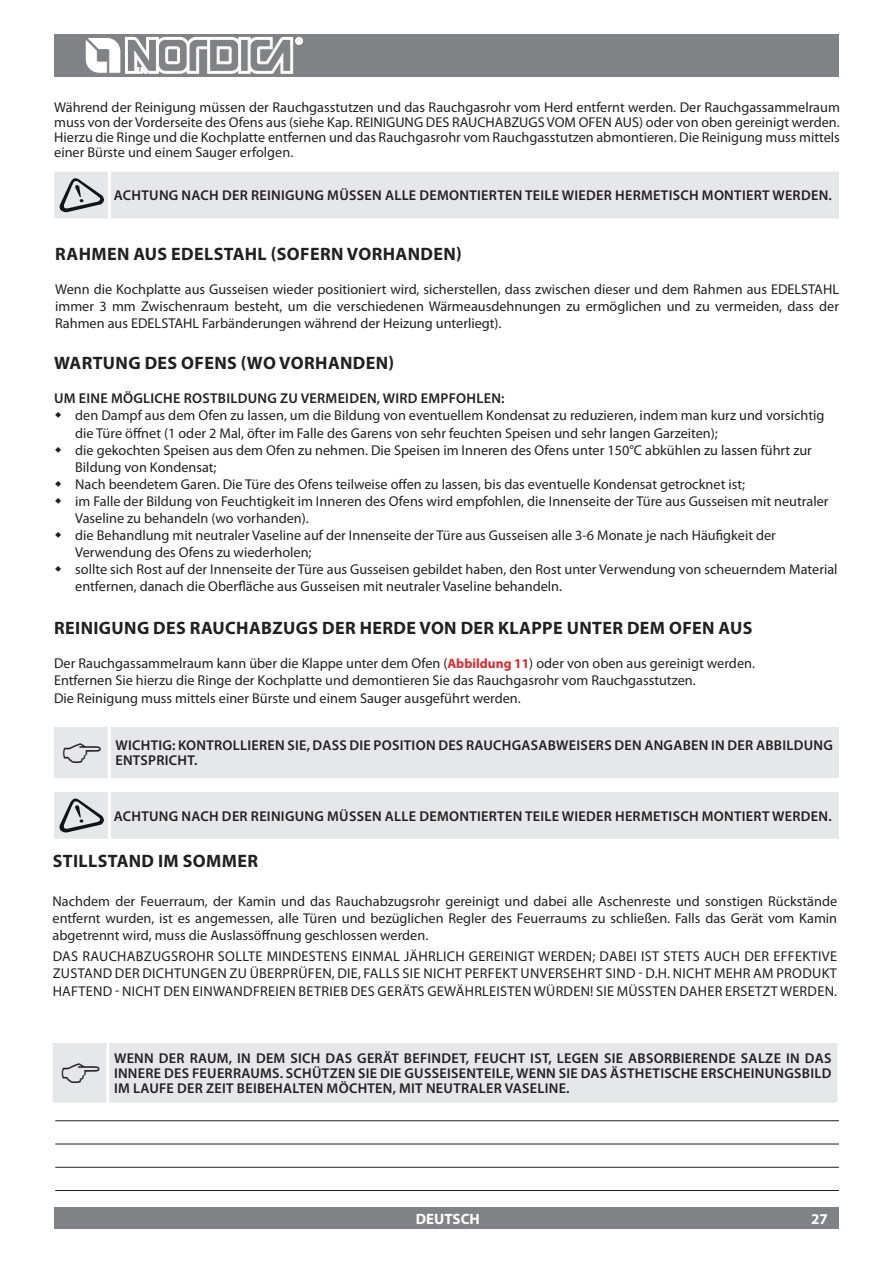
<style>
.page{position:relative;width:893px;height:1263px;background:#fff}
.page>*{position:absolute;margin:0;border:0;box-sizing:border-box;transform-origin:0 0}
.t1{font:700 18px "Myriad Pro";letter-spacing:.02em;color:#231f20}
.t2{font:700 15px "Myriad Pro";color:#fff}
.t3{font:14.25px/17.1px "Myriad Pro";color:#231f20;text-align:justify}
.t4{font:600 14.25px/15px "Myriad Pro";letter-spacing:.02em;color:#231f20;text-align:justify}
.s1{font-weight:700;font-size:13.5px;color:#de272a}
</style>
<div class="page">
<hr style="left:55px;top:1120px;width:784px;height:1px;background:#231f20">
<hr style="left:55px;top:1144px;width:784px;height:1px;background:#231f20">
<hr style="left:55px;top:1167px;width:784px;height:1px;background:#231f20">
<hr style="left:55px;top:1190px;width:784px;height:1px;background:#231f20">
<div style="left:54px;top:34px;width:785px;height:43px;background:#808285"></div>
<svg style="left:85px;top:37px;width:218px;height:37px"></svg>
<div style="left:54px;top:1208px;width:785px;height:21px;background:#808285"></div>
<div style="left:54px;top:172px;width:785px;height:46px;background:#e6e7e9"></div>
<div style="left:53px;top:1043px;width:784px;height:59px;background:#e6e7e9"></div>
<hr style="left:106px;top:1043px;width:3px;height:59px;background:#fff">
<div style="left:54px;top:792px;width:785px;height:47px;background:#e6e7e9"></div>
<svg style="left:62px;top:1063px;width:38px;height:20px"></svg>
<div style="left:54px;top:727px;width:785px;height:51px;background:#e6e7e9"></div>
<p class="t3" style="left:54px;top:99px;width:787px;line-height:15px">Während der Reinigung müssen der Rauchgasstutzen und das Rauchgasrohr vom Herd entfernt werden. Der Rauchgassammelraum muss von der Vorderseite des Ofens aus (siehe Kap. REINIGUNG DES RAUCHABZUGS VOM OFEN AUS) oder von oben gereinigt werden.<br>Hierzu die Ringe und die Kochplatte entfernen und das Rauchgasrohr vom Rauchgasstutzen abmontieren. Die Reinigung muss mittels einer Bürste und einem Sauger erfolgen.</p>
<p class="t4" style="left:114px;top:188px;width:719px">ACHTUNG NACH DER REINIGUNG MÜSSEN ALLE DEMONTIERTEN TEILE WIEDER HERMETISCH MONTIERT WERDEN.</p>
<p class="t1" style="left:55px;top:242px;width:408px">RAHMEN AUS EDELSTAHL (SOFERN VORHANDEN)</p>
<p class="t3" style="left:55px;top:280px;width:785px">Wenn die Kochplatte aus Gusseisen wieder positioniert wird, sicherstellen, dass zwischen dieser und dem Rahmen aus EDELSTAHL immer 3 mm Zwischenraum besteht, um die verschiedenen Wärmeausdehnungen zu ermöglichen und zu vermeiden, dass der Rahmen aus EDELSTAHL Farbänderungen während der Heizung unterliegt).</p>
<p class="t1" style="left:54px;top:351px;width:342px">WARTUNG DES OFENS (WO VORHANDEN)</p>
<p class="t4" style="left:54px;top:391px;width:452px">UM EINE MÖGLICHE ROSTBILDUNG ZU VERMEIDEN, WIRD EMPFOHLEN:</p>
<p class="t3" style="left:75px;top:407px;width:764px;text-align:left">den Dampf aus dem Ofen zu lassen, um die Bildung von eventuellem Kondensat zu reduzieren, indem man kurz und vorsichtig die Türe öffnet (1 oder 2 Mal, öfter im Falle des Garens von sehr feuchten Speisen und sehr langen Garzeiten);<br>die gekochten Speisen aus dem Ofen zu nehmen. Die Speisen im Inneren des Ofens unter 150°C abkühlen zu lassen führt zur Bildung von Kondensat;<br>Nach beendetem Garen. Die Türe des Ofens teilweise offen zu lassen, bis das eventuelle Kondensat getrocknet ist;<br>im Falle der Bildung von Feuchtigkeit im Inneren des Ofens wird empfohlen, die Innenseite der Türe aus Gusseisen mit neutraler Vaseline zu behandeln (wo vorhanden).<br>die Behandlung mit neutraler Vaseline auf der Innenseite der Türe aus Gusseisen alle 3-6 Monate je nach Häufigkeit der Verwendung des Ofens zu wiederholen;<br>sollte sich Rost auf der Innenseite der Türe aus Gusseisen gebildet haben, den Rost unter Verwendung von scheuerndem Material entfernen, danach die Oberfläche aus Gusseisen mit neutraler Vaseline behandeln.</p>
<p class="t1" style="left:54px;top:616px;width:700px">REINIGUNG DES RAUCHABZUGS DER HERDE VON DER KLAPPE UNTER DEM OFEN AUS</p>
<p class="t3" style="left:54px;top:655px;width:702px;text-align:left">Der Rauchgassammelraum kann über die Klappe unter dem Ofen (<span class="s1">Abbildung 11</span>) oder von oben aus gereinigt werden.<br>Entfernen Sie hierzu die Ringe der Kochplatte und demontieren Sie das Rauchgasrohr vom Rauchgasstutzen.<br>Die Reinigung muss mittels einer Bürste und einem Sauger ausgeführt werden.</p>
<p class="t4" style="left:115px;top:738px;width:719px">WICHTIG: KONTROLLIEREN SIE, DASS DIE POSITION DES RAUCHGASABWEISERS DEN ANGABEN IN DER ABBILDUNG<br>ENTSPRICHT.</p>
<p class="t4" style="left:114px;top:808px;width:719px">ACHTUNG NACH DER REINIGUNG MÜSSEN ALLE DEMONTIERTEN TEILE WIEDER HERMETISCH MONTIERT WERDEN.</p>
<p class="t1" style="left:53px;top:849px;width:207px">STILLSTAND IM SOMMER</p>
<p class="t3" style="left:53px;top:892px;width:786px">Nachdem der Feuerraum, der Kamin und das Rauchabzugsrohr gereinigt und dabei alle Aschenreste und sonstigen Rückstände entfernt wurden, ist es angemessen, alle Türen und bezüglichen Regler des Feuerraums zu schließen. Falls das Gerät vom Kamin abgetrennt wird, muss die Auslassöffnung geschlossen werden.</p>
<p class="t3" style="left:53px;top:948px;width:786px">DAS RAUCHABZUGSROHR SOLLTE MINDESTENS EINMAL JÄHRLICH GEREINIGT WERDEN; DABEI IST STETS AUCH DER EFFEKTIVE ZUSTAND DER DICHTUNGEN ZU ÜBERPRÜFEN, DIE, FALLS SIE NICHT PERFEKT UNVERSEHRT SIND - D.H. NICHT MEHR AM PRODUKT HAFTEND - NICHT DEN EINWANDFREIEN BETRIEB DES GERÄTS GEWÄHRLEISTEN WÜRDEN! SIE MÜSSTEN DAHER ERSETZT WERDEN.</p>
<p class="t4" style="left:114px;top:1050px;width:719px">WENN DER RAUM, IN DEM SICH DAS GERÄT BEFINDET, FEUCHT IST, LEGEN SIE ABSORBIERENDE SALZE IN DAS INNERE DES FEUERRAUMS. SCHÜTZEN SIE DIE GUSSEISENTEILE, WENN SIE DAS ÄSTHETISCHE ERSCHEINUNGSBILD IM LAUFE DER ZEIT BEIBEHALTEN MÖCHTEN, MIT NEUTRALER VASELINE.</p>
<p class="t2" style="left:416px;top:1209px;width:66px">DEUTSCH</p>
<p class="t2" style="left:811px;top:1209px;width:18px">27</p>
</div>
